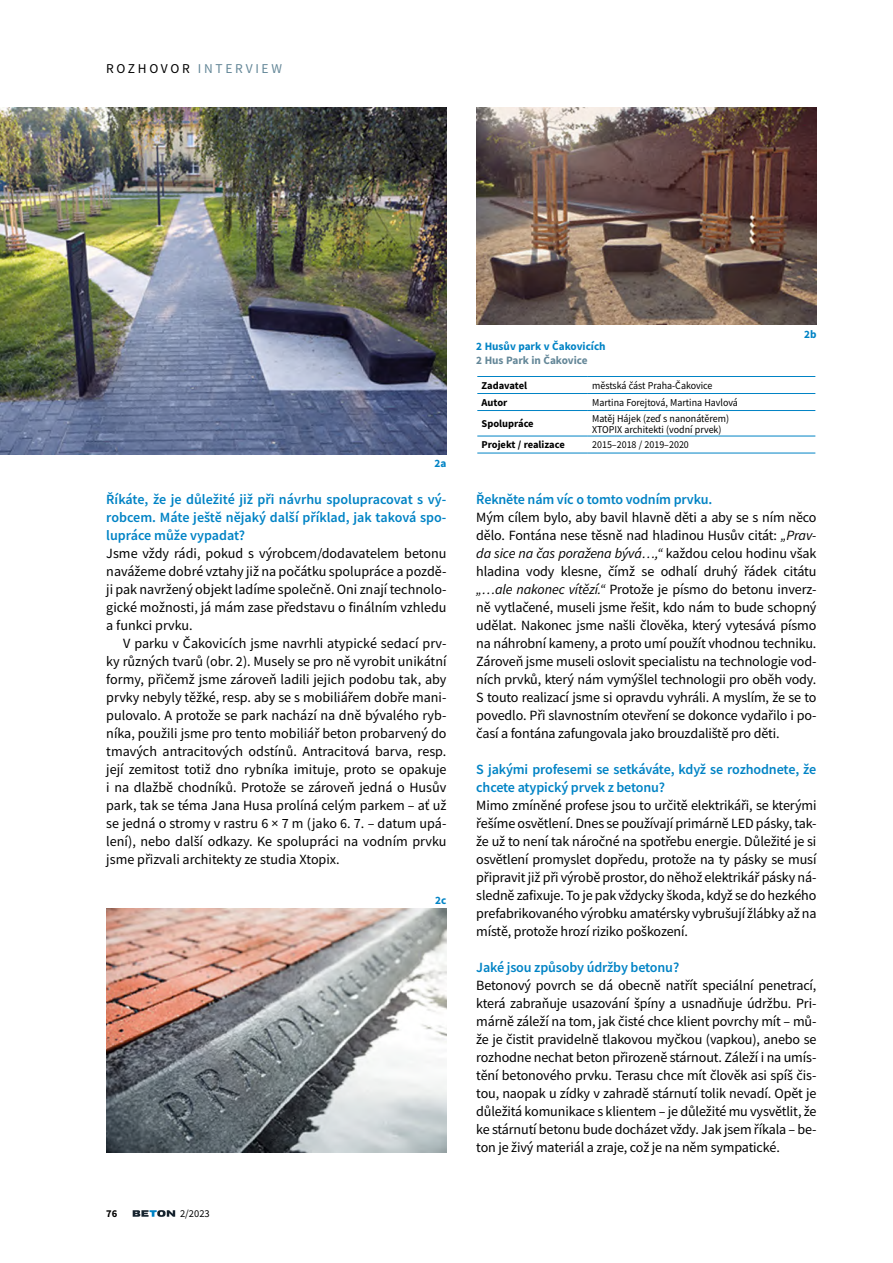
<style>
.page{position:relative;width:893px;height:1263px;background:#fff}
.page>*{position:absolute;margin:0;border:0;box-sizing:border-box;transform-origin:0 0}
.t1{font:14.1px/18px "Source Sans Pro";letter-spacing:-.01em;color:#000;text-align:justify}
.t2{font:600 14.1px/18px "Source Sans Pro";letter-spacing:-.01em;color:#0083c5;text-align:justify}
.t3{font:13.5px "Source Sans Pro";letter-spacing:.2em;color:#648798}
.t4{font:700 11.25px "Source Sans Pro";color:#0083c5}
.t5{font:700 11.25px "Source Sans Pro";color:#648798}
.t6{font:10.5px/11.2px "Source Sans Pro";color:#000;scale:.95 1}
.t7{font:700 10.5px "Source Sans Pro";color:#000}
.t8{font:10.5px "Source Sans Pro";color:#000}
.s1{color:#000}
.s2{font-style:italic}
</style>
<div class="page">
<svg style="left:133px;top:1210px;width:42px;height:7px"></svg>
<img style="left:106px;top:909px;width:340px;height:243px">
<img style="left:0;top:108px;width:446px;height:346px">
<img style="left:476px;top:108px;width:340px;height:216px">
<hr style="left:588px;top:376px;width:227px;height:1px;background:#0083c5">
<hr style="left:588px;top:393px;width:227px;height:1px;background:#0083c5">
<hr style="left:588px;top:410px;width:227px;height:1px;background:#0083c5">
<hr style="left:588px;top:436px;width:227px;height:1px;background:#0083c5">
<hr style="left:588px;top:453px;width:227px;height:1px;background:#0083c5">
<hr style="left:477px;top:376px;width:111px;height:1px;background:#0083c5">
<hr style="left:477px;top:393px;width:111px;height:1px;background:#0083c5">
<hr style="left:477px;top:410px;width:111px;height:1px;background:#0083c5">
<hr style="left:477px;top:436px;width:111px;height:1px;background:#0083c5">
<hr style="left:477px;top:453px;width:111px;height:1px;background:#0083c5">
<p class="t3" style="left:106px;top:60px;width:177px"><span class="s1">ROZHOVOR</span> INTERVIEW</p>
<p class="t4" style="left:435px;top:456px;width:13px">2a</p>
<p class="t2" style="left:106px;top:490px;width:342px">Říkáte, že je důležité již při návrhu spolupracovat s vý&shy;robcem. Máte ještě nějaký další příklad, jak taková spo&shy;lupráce může vypadat?</p>
<p class="t1" style="left:106px;top:544px;width:342px">Jsme vždy rádi, pokud s výrobcem/dodavatelem betonu navážeme dobré vztahy již na počátku spolupráce a pozdě&shy;ji pak navržený objekt ladíme společně. Oni znají technolo&shy;gické možnosti, já mám zase představu o finálním vzhledu a funkci prvku.</p>
<p class="t1" style="left:106px;top:634px;width:342px;text-indent:17px">V parku v Čakovicích jsme navrhli atypické sedací prv&shy;ky různých tvarů (obr. 2). Musely se pro ně vyrobit unikátní formy, přičemž jsme zároveň ladili jejich podobu tak, aby prvky nebyly těžké, resp. aby se s mobiliářem dobře mani&shy;pulovalo. A protože se park nachází na dně bývalého ryb&shy;níka, použili jsme pro tento mobiliář beton probarvený do tmavých antracitových odstínů. Antracitová barva, resp. její zemitost totiž dno rybníka imituje, proto se opakuje i na dlažbě chodníků. Protože se zároveň jedná o Husův park, tak se téma Jana Husa prolíná celým parkem – ať už se jedná o stromy v rastru 6 × 7 m (jako 6. 7. – datum upá&shy;lení), nebo další odkazy. Ke spolupráci na vodním prvku jsme přizvali architekty ze studia Xtopix.</p>
<p class="t7" style="left:106px;top:1206px;width:13px">76</p>
<p class="t8" style="left:180px;top:1207px;width:31px">2/2023</p>
<p class="t4" style="left:435px;top:893px;width:13px">2c</p>
<p class="t4" style="left:476px;top:339px;width:131px">2 Husův park v Čakovicích</p>
<p class="t5" style="left:476px;top:353px;width:113px">2 Hus Park in Čakovice</p>
<p class="t7" style="left:482px;top:378px;width:47px">Zadavatel</p>
<p class="t6" style="left:592px;top:380px;width:128px">městská část Praha-Čakovice</p>
<p class="t7" style="left:482px;top:395px;width:27px">Autor</p>
<p class="t6" style="left:592px;top:397px;width:155px">Martina Forejtová, Martina Havlová</p>
<p class="t7" style="left:482px;top:417px;width:54px">Spolupráce</p>
<p class="t6" style="left:592px;top:412px;width:146px">Matěj Hájek (zeď s nanonátěrem)<br>XTOPIX architekti (vodní prvek)</p>
<p class="t7" style="left:482px;top:438px;width:85px">Projekt / realizace</p>
<p class="t6" style="left:592px;top:439px;width:103px">2015–2018 / 2019–2020</p>
<p class="t4" style="left:804px;top:326px;width:14px">2b</p>
<p class="t2" style="left:476px;top:490px;width:237px">Řekněte nám víc o tomto vodním prvku.</p>
<p class="t1" style="left:476px;top:508px;width:342px">Mým cílem bylo, aby bavil hlavně děti a aby se s ním něco dělo. Fontána nese těsně nad hladinou Husův citát: <span class="s2">„Prav&shy;da sice na čas poražena bývá…,“</span> každou celou hodinu však hladina vody klesne, čímž se odhalí druhý řádek citátu <span class="s2">„…ale nakonec vítězí.“</span> Protože je písmo do betonu inverz&shy;ně vytlačené, museli jsme řešit, kdo nám to bude schopný udělat. Nakonec jsme našli člověka, který vytesává písmo na náhrobní kameny, a proto umí použít vhodnou techniku.<br>Zároveň jsme museli oslovit specialistu na technologie vod&shy;ních prvků, který nám vymýšlel technologii pro oběh vody.<br>S touto realizací jsme si opravdu vyhráli. A myslím, že se to povedlo. Při slavnostním otevření se dokonce vydařilo i po&shy;časí a fontána zafungovala jako brouzdaliště pro děti.</p>
<p class="t2" style="left:476px;top:760px;width:342px">S jakými profesemi se setkáváte, když se rozhodnete, že chcete atypický prvek z betonu?</p>
<p class="t1" style="left:476px;top:796px;width:342px">Mimo zmíněné profese jsou to určitě elektrikáři, se kterými řešíme osvětlení. Dnes se používají primárně LED pásky, tak&shy;že už to není tak náročné na spotřebu energie. Důležité je si osvětlení promyslet dopředu, protože na ty pásky se musí připravit již při výrobě prostor, do něhož elektrikář pásky ná&shy;sledně zafixuje. To je pak vždycky škoda, když se do hezkého prefabrikovaného výrobku amatérsky vybrušují žlábky až na místě, protože hrozí riziko poškození.</p>
<p class="t2" style="left:476px;top:958px;width:204px">Jaké jsou způsoby údržby betonu?</p>
<p class="t1" style="left:476px;top:976px;width:342px">Betonový povrch se dá obecně natřít speciální penetrací, která zabraňuje usazování špíny a usnadňuje údržbu. Pri&shy;márně záleží na tom, jak čisté chce klient povrchy mít – mů&shy;že je čistit pravidelně tlakovou myčkou (vapkou), anebo se rozhodne nechat beton přirozeně stárnout. Záleží i na umís&shy;tění betonového prvku. Terasu chce mít člověk asi spíš čis&shy;tou, naopak u zídky v zahradě stárnutí tolik nevadí. Opět je důležitá komunikace s klientem – je důležité mu vysvětlit, že ke stárnutí betonu bude docházet vždy. Jak jsem říkala – be&shy;ton je živý materiál a zraje, což je na něm sympatické.</p>
</div>
